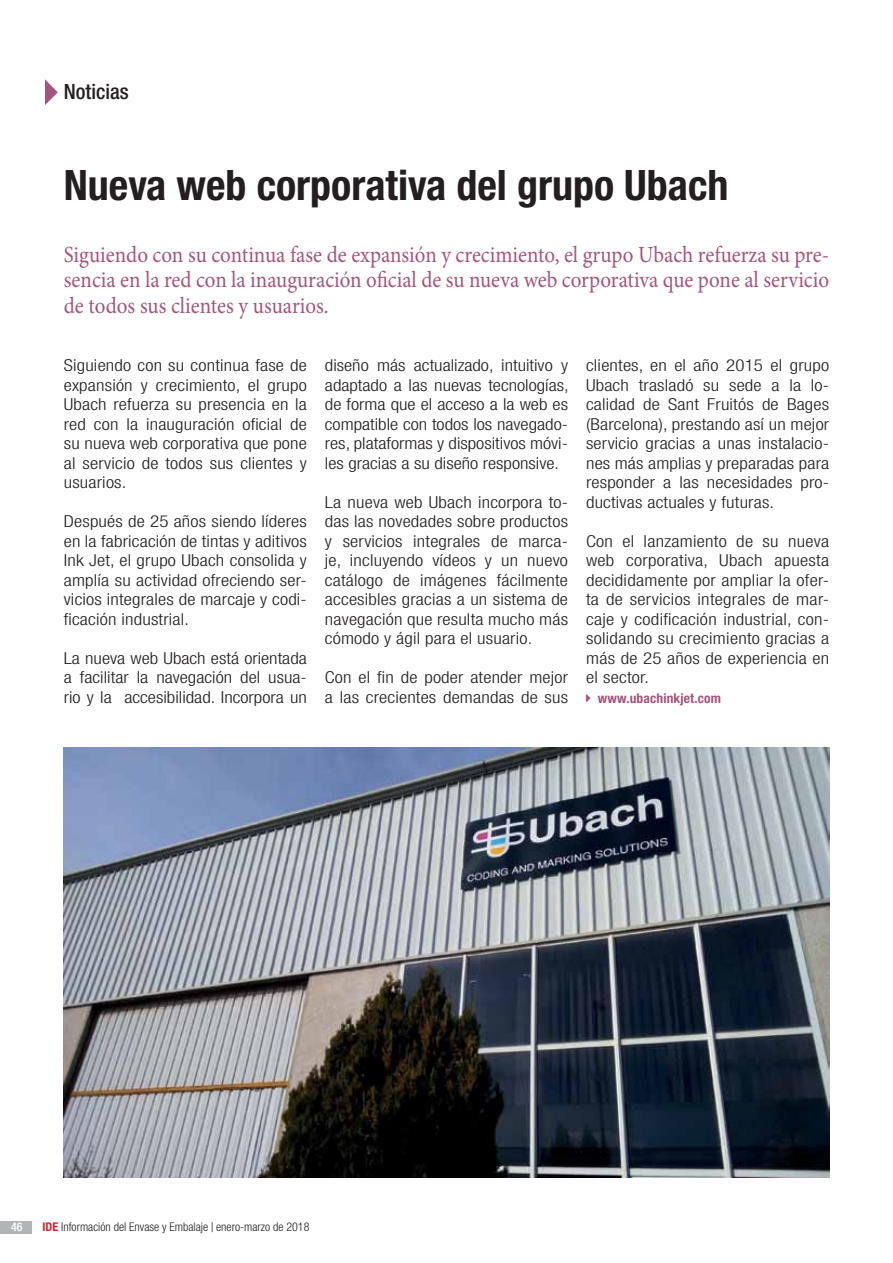
<style>
.page{position:relative;width:893px;height:1263px;background:#fff}
.page>*{position:absolute;margin:0;border:0;box-sizing:border-box;transform-origin:0 0}
.t1{font:700 condensed 42px "Helvetica Neue LT Std";color:#231f20}
.t2{font:23.1px/25.5px "Minion Pro";color:#a4547d;text-align:justify;scale:.91 1}
.t3{font:500 condensed 21px "Helvetica Neue LT Std";color:#231f20}
.t4{font:300 condensed 16.5px/19.5px "Helvetica Neue LT Std";letter-spacing:.01em;color:#231f20;text-align:justify;scale:1.15 1}
.t5{font:700 condensed 13.5px "Helvetica Neue LT Std";letter-spacing:.01em;color:#a4547d}
.t6{font:300 condensed 12px "Helvetica Neue LT Std";color:#231f20}
.t7{font:500 condensed 12px "Helvetica Neue LT Std";color:#fff}
.s1{font-weight:700;color:#d2232a}
.s2{font-size:13.5px}
</style>
<div class="page">
<div style="left:0;top:1221px;width:31px;height:12px;background:#b2b4b6"></div>
<svg style="left:45px;top:79px;width:13px;height:26px"></svg>
<img style="left:64px;top:747px;width:765px;height:431px">
<p class="t3" style="left:64px;top:84px;width:66px">Noticias</p>
<h1 class="t1" style="left:64px;top:170px;width:666px">Nueva web corporativa del grupo Ubach</h1>
<h2 class="t2" style="left:64px;top:243px;width:843px">Siguiendo con su continua fase de expansión y crecimiento, el grupo Ubach refuerza su pre&shy;sencia en la red con la inauguración oficial de su nueva web corporativa que pone al servicio de todos sus clientes y usuarios.</h2>
<p class="t4" style="left:64px;top:358px;width:213px">Siguiendo con su continua fase de expansión y crecimiento, el grupo Ubach refuerza su presencia en la red con la inauguración oficial de su nueva web corporativa que pone al servicio de todos sus clientes y usuarios.</p>
<p class="t4" style="left:64px;top:514px;width:213px">Después de 25 años siendo líderes en la fabricación de tintas y aditivos Ink Jet, el grupo Ubach consolida y amplía su actividad ofreciendo ser&shy;vicios integrales de marcaje y codi&shy;ficación industrial.</p>
<p class="t4" style="left:64px;top:650px;width:213px">La nueva web Ubach está orientada a facilitar la navegación del usua&shy;rio y la accesibilidad. Incorpora un</p>
<p class="t4" style="left:325px;top:358px;width:214px">diseño más actualizado, intuitivo y adaptado a las nuevas tecnologías, de forma que el acceso a la web es compatible con todos los navegado&shy;res, plataformas y dispositivos móvi&shy;les gracias a su diseño responsive.</p>
<p class="t4" style="left:325px;top:494px;width:213px">La nueva web Ubach incorpora to&shy;das las novedades sobre productos y servicios integrales de marca&shy;je, incluyendo vídeos y un nuevo catálogo de imágenes fácilmente accesibles gracias a un sistema de navegación que resulta mucho más cómodo y ágil para el usuario.</p>
<p class="t4" style="left:325px;top:670px;width:213px">Con el fin de poder atender mejor a las crecientes demandas de sus</p>
<p class="t4" style="left:586px;top:358px;width:213px">clientes, en el año 2015 el grupo Ubach trasladó su sede a la lo&shy;calidad de Sant Fruitós de Bages (Barcelona), prestando así un mejor servicio gracias a unas instalacio&shy;nes más amplias y preparadas para responder a las necesidades pro&shy;ductivas actuales y futuras.</p>
<p class="t4" style="left:586px;top:533px;width:213px">Con el lanzamiento de su nueva web corporativa, Ubach apuesta decididamente por ampliar la ofer&shy;ta de servicios integrales de mar&shy;caje y codificación industrial, con&shy;solidando su crecimiento gracias a más de 25 años de experiencia en el sector.</p>
<p class="t5" style="left:598px;top:693px;width:125px">www.ubachinkjet.com</p>
<p class="t7" style="left:11px;top:1223px;width:13px">46</p>
<p class="t6" style="left:43px;top:1222px;width:268px"><span class="s1">IDE</span> Información del Envase y Embalaje <span class="s2">|</span> enero-marzo de 2018</p>
</div>
